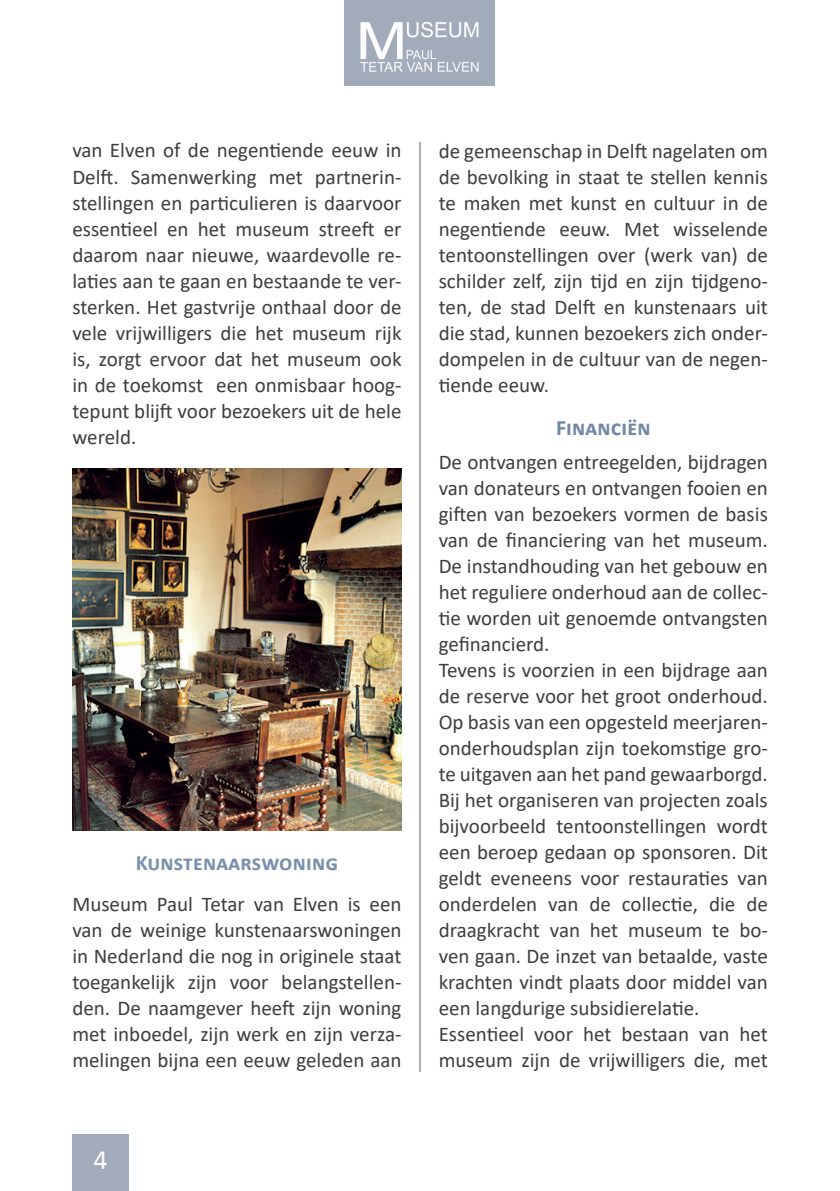
<style>
.page{position:relative;width:840px;height:1191px;background:#fff}
.page>*{position:absolute;margin:0;border:0;box-sizing:border-box;transform-origin:0 0}
.t1{font:28px "Calibri";color:#fff}
.t2{font:700 22px "Calibri";letter-spacing:.01em;color:#7a90ad}
.t3{font:700 22px "Calibri";letter-spacing:.01em;color:#7087a6}
.t4{font:21px/26px "Calibri";color:#3e3e3f;text-align:justify}
</style>
<div class="page">
<div style="left:344px;top:0;width:151px;height:85px;background:#a2abba"></div>
<div style="left:72px;top:1134px;width:57px;height:57px;background:#a2abba"></div>
<img style="left:360px;top:21px;width:119px;height:51px">
<hr style="left:419px;top:142px;width:1px;height:929px;background:#636767">
<img style="left:72px;top:468px;width:329px;height:362px">
<p class="t4" style="left:72px;top:137px;width:330px">van Elven of de negentiende eeuw in Delft. Samenwerking met partnerin&shy;stellingen en particulieren is daarvoor essentieel en het museum streeft er daarom naar nieuwe, waardevolle re&shy;laties aan te gaan en bestaande te ver&shy;sterken. Het gastvrije onthaal door de vele vrijwilligers die het museum rijk is, zorgt ervoor dat het museum ook in de toekomst een onmisbaar hoog&shy;tepunt blijft voor bezoekers uit de hele wereld.</p>
<p class="t2" style="left:136px;top:847px;width:204px">Kunstenaarswoning</p>
<p class="t4" style="left:72px;top:890px;width:330px">Museum Paul Tetar van Elven is een van de weinige kunstenaarswoningen in Nederland die nog in originele staat toegankelijk zijn voor belangstellen&shy;den. De naamgever heeft zijn woning met inboedel, zijn werk en zijn verza&shy;melingen bijna een eeuw geleden aan</p>
<h1 class="t1" style="left:93px;top:1140px;width:16px">4</h1>
<p class="t4" style="left:438px;top:137px;width:330px">de gemeenschap in Delft nagelaten om de bevolking in staat te stellen kennis te maken met kunst en cultuur in de negentiende eeuw. Met wisselende tentoonstellingen over (werk van) de schilder zelf, zijn tijd en zijn tijdgeno&shy;ten, de stad Delft en kunstenaars uit die stad, kunnen bezoekers zich onder&shy;dompelen in de cultuur van de negen&shy;tiende eeuw.</p>
<p class="t3" style="left:555px;top:412px;width:96px">Financiën</p>
<p class="t4" style="left:438px;top:448px;width:330px;text-align:left">De ontvangen entreegelden, bijdragen van donateurs en ontvangen fooien en giften van bezoekers vormen de basis van de financiering van het museum.<br>De instandhouding van het gebouw en het reguliere onderhoud aan de collec&shy;tie worden uit genoemde ontvangsten gefinancierd.<br>Tevens is voorzien in een bijdrage aan de reserve voor het groot onderhoud.<br>Op basis van een opgesteld meerjaren&shy;onderhoudsplan zijn toekomstige gro&shy;te uitgaven aan het pand gewaarborgd.<br>Bij het organiseren van projecten zoals bijvoorbeeld tentoonstellingen wordt een beroep gedaan op sponsoren. Dit geldt eveneens voor restauraties van onderdelen van de collectie, die de draagkracht van het museum te bo&shy;ven gaan. De inzet van betaalde, vaste krachten vindt plaats door middel van een langdurige subsidierelatie.<br>Essentieel voor het bestaan van het museum zijn de vrijwilligers die, met</p>
</div>
